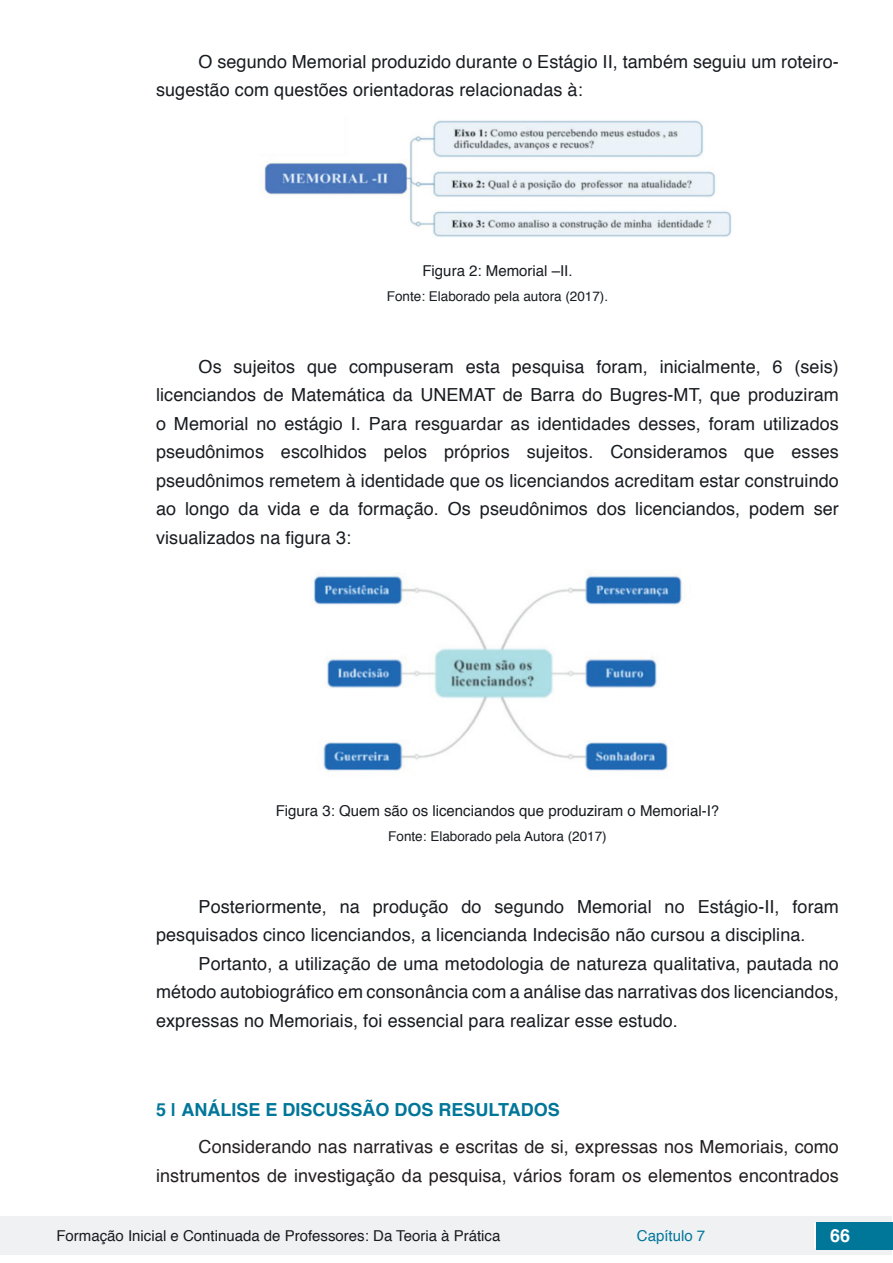
<style>
.page{position:relative;width:893px;height:1263px;background:#fff}
.page>*{position:absolute;margin:0;border:0;box-sizing:border-box;transform-origin:0 0}
.t1{font:18px/28.5px "Helvetica";letter-spacing:.005em;color:#181c21}
.t2{font:18px/28.5px "Helvetica";letter-spacing:.005em;color:#231f20;text-align:right}
.t3{font:700 18px "Helvetica";color:#007699}
.t4{font:700 18px "Helvetica";color:#fff}
.t5{font:15px "Helvetica";color:#181c21}
.t6{font:15px "Helvetica";color:#007699}
.t7{font:13.5px "Helvetica";color:#181c21}
</style>
<div class="page">
<div style="left:1px;top:1216px;width:891px;height:38px;background:#f0f1f2"></div>
<div style="left:816px;top:1222px;width:77px;height:27px;background:#007699"></div>
<svg style="left:815px;top:1224px;width:1px;height:24px"></svg>
<img style="left:264px;top:120px;width:468px;height:117px">
<img style="left:313px;top:573px;width:370px;height:199px">
<p class="t1" style="left:156px;top:47px;width:684px;text-indent:43px">O segundo Memorial produzido durante o Estágio II, também seguiu um roteiro&shy;sugestão com questões orientadoras relacionadas à:</p>
<p class="t5" style="left:422px;top:259px;width:152px">Figura 2: Memorial –II.</p>
<p class="t7" style="left:387px;top:286px;width:223px">Fonte: Elaborado pela autora (2017).</p>
<p class="t1" style="left:156px;top:353px;width:684px;text-align:justify;text-indent:43px">Os sujeitos que compuseram esta pesquisa foram, inicialmente, 6 (seis) licenciandos de Matemática da UNEMAT de Barra do Bugres-MT, que produziram o Memorial no estágio I. Para resguardar as identidades desses, foram utilizados pseudônimos escolhidos pelos próprios sujeitos. Consideramos que esses pseudônimos remetem à identidade que os licenciandos acreditam estar construindo ao longo da vida e da formação. Os pseudônimos dos licenciandos, podem ser visualizados na figura 3:</p>
<p class="t5" style="left:276px;top:799px;width:445px">Figura 3: Quem são os licenciandos que produziram o Memorial-I?</p>
<p class="t7" style="left:388px;top:825px;width:220px">Fonte: Elaborado pela Autora (2017)</p>
<p class="t1" style="left:156px;top:893px;width:684px;text-indent:43px">Posteriormente, na produção do segundo Memorial no Estágio-II, foram pesquisados cinco licenciandos, a licencianda Indecisão não cursou a disciplina.</p>
<p class="t1" style="left:156px;top:950px;width:684px;text-align:justify;text-indent:43px">Portanto, a utilização de uma metodologia de natureza qualitativa, pautada no método autobiográfico em consonância com a análise das narrativas dos licenciandos, expressas no Memoriais, foi essencial para realizar esse estudo.</p>
<p class="t3" style="left:156px;top:1095px;width:405px">5 | ANÁLISE E DISCUSSÃO DOS RESULTADOS</p>
<p class="t2" style="left:156px;top:1133px;width:684px">Considerando nas narrativas e escritas de si, expressas nos Memoriais, como instrumentos de investigação da pesquisa, vários foram os elementos encontrados</p>
<p class="t5" style="left:56px;top:1224px;width:446px">Formação Inicial e Continuada de Professores: Da Teoria à Prática</p>
<p class="t6" style="left:637px;top:1224px;width:70px">Capítulo 7</p>
<p class="t4" style="left:830px;top:1221px;width:22px">66</p>
</div>
